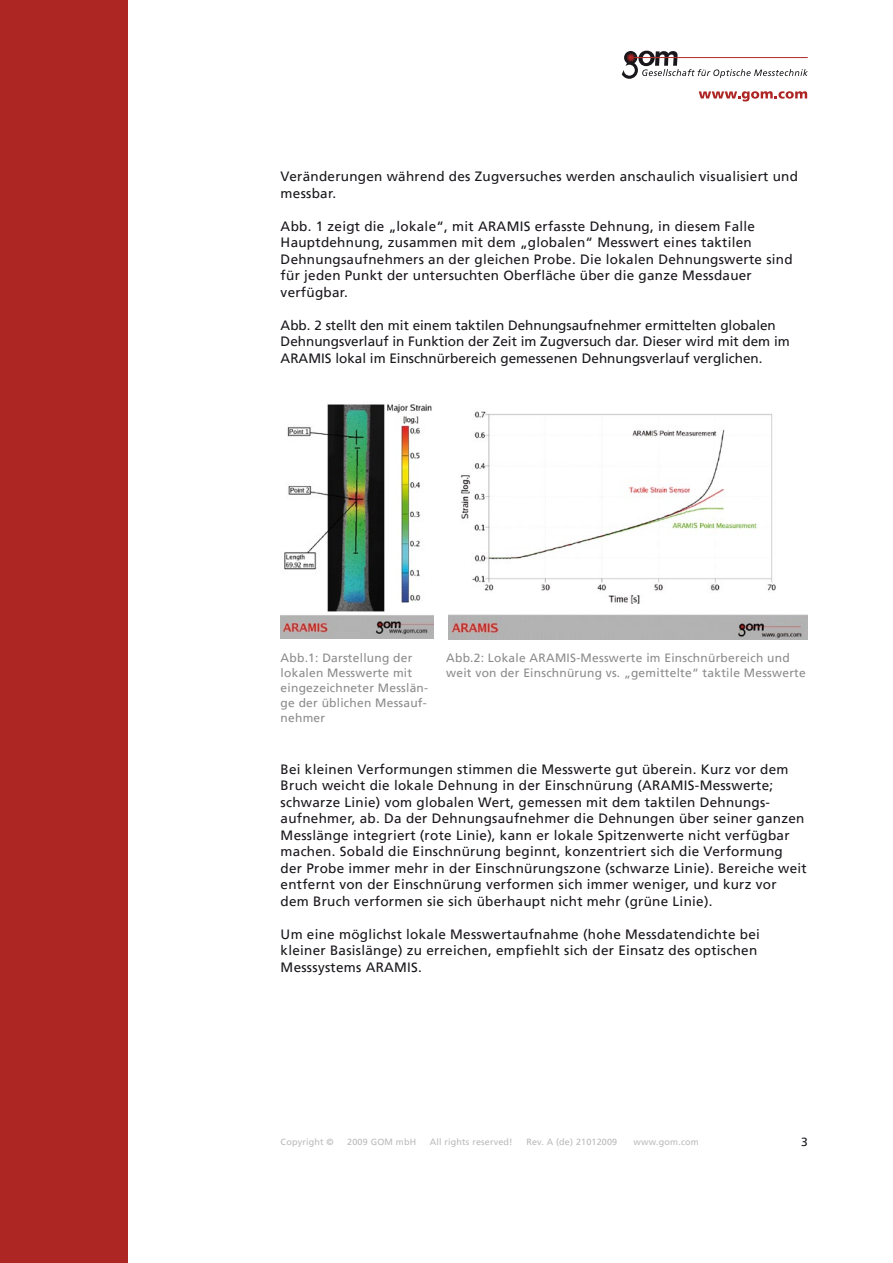
<style>
.page{position:relative;width:893px;height:1263px;background:#fff}
.page>*{position:absolute;margin:0;border:0;box-sizing:border-box;transform-origin:0 0}
.t1{font:13.5px/16.5px "Frutiger LT";letter-spacing:.02em;color:#1a171c}
.t2{font:13.5px/16.5px "Frutiger LT";color:#1a171c}
.t3{font:12px/15px "Frutiger LT";letter-spacing:.02em;color:#8d8b8d}
.t4{font:12px "Frutiger LT";color:#1a171c}
.t5{font:9px "Frutiger LT";letter-spacing:.02em;color:#bababb}
.s1{font-family:"Frutiger LT55 Roman"}
</style>
<div class="page">
<div style="left:0;top:0;width:128px;height:1263px;background:#ad2624"></div>
<svg style="left:699px;top:91px;width:108px;height:11px"></svg>
<svg style="left:622px;top:50px;width:186px;height:29px"></svg>
<hr style="left:632px;top:57px;width:176px;height:1px;background:#ad2624">
<img style="left:281px;top:404px;width:153px;height:235px">
<img style="left:448px;top:411px;width:360px;height:228px">
<p class="t1" style="left:281px;top:169px;width:519px">Veränderungen während des Zugversuches werden anschaulich visualisiert und messbar.</p>
<p class="t1" style="left:281px;top:218px;width:514px">Abb. 1 zeigt die „lokale“, mit ARAMIS erfasste Dehnung, in diesem Falle Hauptdehnung, zusammen mit dem „globalen“ Messwert eines taktilen Dehnungsaufnehmers an der gleichen Probe. Die lokalen Dehnungswerte sind für jeden Punkt der untersuchten Oberfläche über die ganze Messdauer verfügbar.</p>
<p class="t2" style="left:281px;top:317px;width:511px">Abb. 2 stellt den mit einem taktilen Dehnungsaufnehmer ermittelten globalen<br>Dehnungsverlauf in Funktion der Zeit im Zugversuch dar. Dieser wird mit dem im<br>ARAMIS lokal im Einschnürbereich gemessenen Dehnungsverlauf verglichen.</p>
<p class="t3" style="left:281px;top:650px;width:149px">Abb.1: Darstellung der lokalen Messwerte mit eingezeichneter Messlän&shy;ge der üblichen Messauf&shy;nehmer</p>
<p class="t3" style="left:446px;top:650px;width:361px">Abb.2: Lokale ARAMIS-Messwerte im Einschnürbereich und weit von der Einschnürung vs. „gemittelte“ taktile Messwerte</p>
<p class="t1" style="left:281px;top:761px;width:528px">Bei kleinen Verformungen stimmen die Messwerte gut überein. Kurz vor dem Bruch weicht die lokale Dehnung in der Einschnürung (ARAMIS-Messwerte; schwarze Linie) vom globalen Wert, gemessen mit dem taktilen Dehnungs&shy;aufnehmer, ab. Da der Dehnungsaufnehmer die Dehnungen über seiner ganzen Messlänge integriert (rote Linie)<span class="s1">,</span> kann er lokale Spitzenwerte nicht verfügbar machen. Sobald die Einschnürung beginnt, konzentriert sich die Verformung der Probe immer mehr in der Einschnürungszone (schwarze Linie). Bereiche weit entfernt von der Einschnürung verformen sich immer weniger, und kurz vor dem Bruch verformen sie sich überhaupt nicht mehr (grüne Linie).</p>
<p class="t1" style="left:281px;top:926px;width:481px">Um eine möglichst lokale Messwertaufnahme (hohe Messdatendichte bei kleiner Basislänge) zu erreichen, empfiehlt sich der Einsatz des optischen<br>Messsystems ARAMIS.</p>
<p class="t5" style="left:281px;top:1137px;width:55px">Copyright ©</p>
<p class="t5" style="left:347px;top:1137px;width:70px">2009 GOM mbH</p>
<p class="t5" style="left:430px;top:1137px;width:84px">All rights reserved!</p>
<p class="t5" style="left:526px;top:1137px;width:92px">Rev. A (de) 21012009</p>
<p class="t5" style="left:634px;top:1137px;width:67px">www.gom.com</p>
<p class="t4" style="left:801px;top:1134px;width:8px">3</p>
</div>
